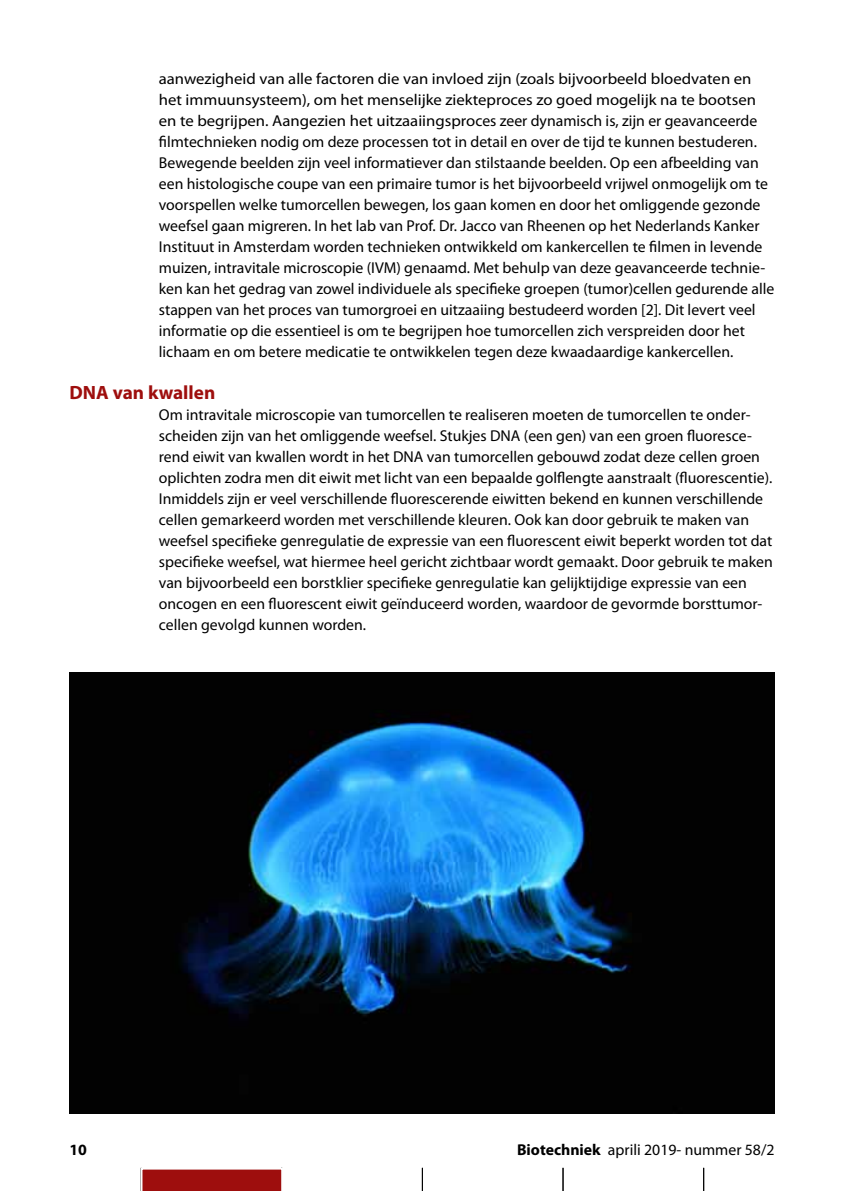
<style>
.page{position:relative;width:844px;height:1191px;background:#fff}
.page>*{position:absolute;margin:0;border:0;box-sizing:border-box;transform-origin:0 0}
.t1{font:700 19.25px "Myriad Pro";color:#9e0e0d}
.t2{font:15.75px/21px "Myriad Pro";color:#000;scale:1.06 1}
.t3{font:15.75px/21px "Myriad Pro";color:#000}
.t4{font:700 15.75px "Myriad Pro";color:#000}
.s1{font-weight:700}
</style>
<div class="page">
<svg style="left:422px;top:1167px;width:1px;height:24px"></svg>
<svg style="left:562px;top:1167px;width:1px;height:24px"></svg>
<svg style="left:703px;top:1167px;width:1px;height:24px"></svg>
<svg style="left:141px;top:1167px;width:142px;height:24px;background:#aa2c2c"></svg>
<img style="left:69px;top:672px;width:705px;height:441px">
<p class="t2" style="left:159px;top:68px;width:582px">aanwezigheid van alle factoren die van invloed zijn (zoals bijvoorbeeld bloedvaten en het immuunsysteem), om het menselijke ziekteproces zo goed mogelijk na te bootsen en te begrijpen. Aangezien het uitzaaiingsproces zeer dynamisch is, zijn er geavanceerde filmtechnieken nodig om deze processen tot in detail en over de tijd te kunnen bestuderen.<br>Bewegende beelden zijn veel informatiever dan stilstaande beelden. Op een afbeelding van een histologische coupe van een primaire tumor is het bijvoorbeeld vrijwel onmogelijk om te voorspellen welke tumorcellen bewegen, los gaan komen en door het omliggende gezonde weefsel gaan migreren. In het lab van Prof. Dr. Jacco van Rheenen op het Nederlands Kanker Instituut in Amsterdam worden technieken ontwikkeld om kankercellen te filmen in levende muizen, intravitale microscopie (IVM) genaamd. Met behulp van deze geavanceerde technie&shy;ken kan het gedrag van zowel individuele als specifieke groepen (tumor)cellen gedurende alle stappen van het proces van tumorgroei en uitzaaiing bestudeerd worden [2]. Dit levert veel informatie op die essentieel is om te begrijpen hoe tumorcellen zich verspreiden door het lichaam en om betere medicatie te ontwikkelen tegen deze kwaadaardige kankercellen.</p>
<p class="t1" style="left:69px;top:380px;width:147px">DNA van kwallen</p>
<p class="t3" style="left:159px;top:404px;width:615px">Om intravitale microscopie van tumorcellen te realiseren moeten de tumorcellen te onder&shy;scheiden zijn van het omliggende weefsel. Stukjes DNA (een gen) van een groen fluoresce&shy;rend eiwit van kwallen wordt in het DNA van tumorcellen gebouwd zodat deze cellen groen oplichten zodra men dit eiwit met licht van een bepaalde golflengte aanstraalt (fluorescentie).<br>Inmiddels zijn er veel verschillende fluorescerende eiwitten bekend en kunnen verschillende cellen gemarkeerd worden met verschillende kleuren. Ook kan door gebruik te maken van weefsel specifieke genregulatie de expressie van een fluorescent eiwit beperkt worden tot dat specifieke weefsel, wat hiermee heel gericht zichtbaar wordt gemaakt. Door gebruik te maken van bijvoorbeeld een borstklier specifieke genregulatie kan gelijktijdige expressie van een oncogen en een fluorescent eiwit geïnduceerd worden, waardoor de gevormde borsttumor&shy;cellen gevolgd kunnen worden.</p>
<p class="t4" style="left:69px;top:1139px;width:19px">10</p>
<p class="t3" style="left:517px;top:1139px;width:259px"><span class="s1">Biotechniek</span> aprili 2019- nummer 58/2</p>
</div>
